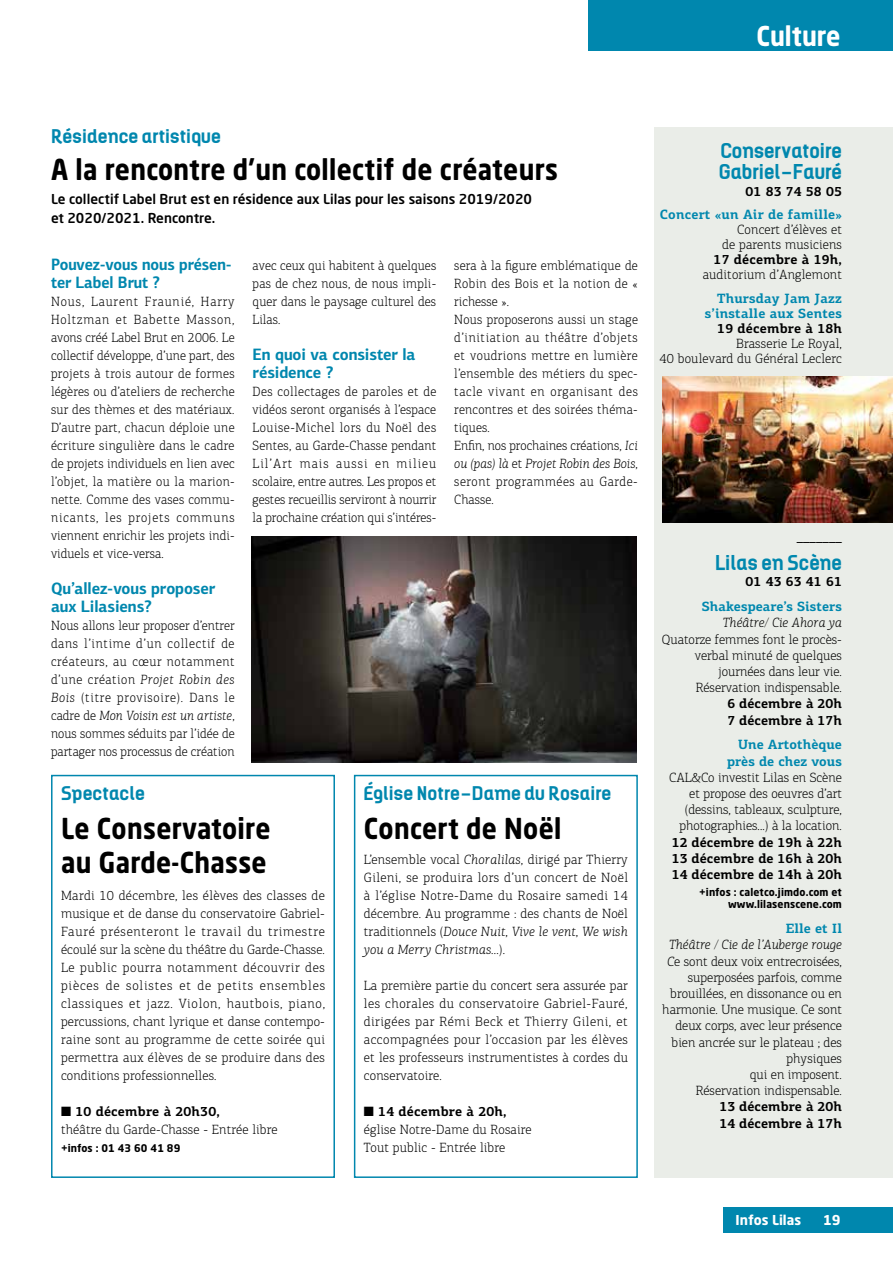
<style>
.page{position:relative;width:893px;height:1263px;background:#fff}
.page>*{position:absolute;margin:0;border:0;box-sizing:border-box;transform-origin:0 0}
.t1{font:700 28.5px/34.5px "Neo Sans Std";letter-spacing:.015em;color:#000;scale:.9 1}
.t2{font:700 27px "Neo Sans Std";color:#fff;scale:.9 1}
.t3{font:700 19.5px/21px "Kelson";letter-spacing:.005em;color:#0087ae}
.t4{font:700 18px "Kelson";letter-spacing:.01em;color:#0087ae}
.t5{font:700 16.5px/18px "PF Centro Sans Pro";letter-spacing:-.005em;color:#0087ae;scale:.94 1}
.t6{font:700 16.5px/18px "PF Centro Sans Pro";letter-spacing:-.005em;color:#0087ae;scale:.91 1}
.t7{font:300 13.5px/18px "PF Centro Slab Pro";letter-spacing:.01em;color:#000;text-align:right}
.t8{font:300 13.5px/18px "PF Centro Slab Pro";letter-spacing:.01em;color:#000;text-align:justify;scale:.95 1}
.t9{font:300 13.5px/18px "PF Centro Slab Pro";letter-spacing:.03em;color:#000;scale:.95 1}
.t10{font:700 13.5px/16.2px "PF Centro Slab Pro";letter-spacing:.005em;color:#000}
.t11{font:700 13.5px/15px "PF Centro Slab Pro";letter-spacing:.01em;color:#0087ae;text-align:right}
.t12{font:500 13.5px/19.5px "Neo Sans Std";color:#000}
.t13{font:italic 300 13.5px "PF Centro Slab Pro";letter-spacing:.005em;color:#000}
.t14{font:700 13.5px "Neo Sans Std";color:#fff}
.t15{font:700 13.5px "PF Centro Slab Pro";letter-spacing:.005em;color:#000;scale:.95 1}
.t16{font:700 10.5px/12.6px "Neo Sans Std";letter-spacing:.015em;color:#000;text-align:right}
.s1{font-style:italic}
.s2{font-weight:700}
</style>
<div class="page">
<div style="left:588px;top:0;width:305px;height:51px;background:#0087ae"></div>
<div style="left:723px;top:1208px;width:170px;height:25px;background:#0087ae"></div>
<div style="left:655px;top:128px;width:238px;height:1050px;background:#eaede8"></div>
<div style="left:51px;top:775px;width:284px;height:403px;border:2px solid #0087ae"></div>
<div style="left:354px;top:775px;width:284px;height:403px;border:2px solid #0087ae"></div>
<img style="left:251px;top:537px;width:385px;height:225px">
<img style="left:663px;top:376px;width:230px;height:146px">
<h2 class="t2" style="left:756px;top:18px;width:95px">Culture</h2>
<h3 class="t4" style="left:51px;top:123px;width:171px">Résidence artistique</h3>
<h1 class="t1" style="left:51px;top:151px;width:565px">A la rencontre d’un collectif de créateurs</h1>
<p class="t12" style="left:51px;top:188px;width:483px">Le collectif Label Brut est en résidence aux Lilas pour les saisons 2019/2020 et 2020/2021. Rencontre.</p>
<p class="t6" style="left:51px;top:255px;width:200px">Pouvez-vous nous présen&shy;ter Label Brut ?</p>
<p class="t8" style="left:51px;top:293px;width:195px">Nous, Laurent Fraunié, Harry Holtzman et Babette Masson, avons créé Label Brut en 2006. Le collectif développe, d’une part, des projets à trois autour de formes légères ou d’ateliers de recherche sur des thèmes et des matériaux.<br>D’autre part, chacun déploie une écriture singulière dans le cadre de projets individuels en lien avec l’objet, la matière ou la marion&shy;nette. Comme des vases commu&shy;nicants, les projets communs viennent enrichir les projets indi&shy;viduels et vice-versa.</p>
<p class="t5" style="left:51px;top:579px;width:176px">Qu’allez-vous proposer aux Lilasiens?</p>
<p class="t8" style="left:51px;top:617px;width:195px">Nous allons leur proposer d’entrer dans l’intime d’un collectif de créateurs, au cœur notamment d’une création <span class="s1">Projet Robin des Bois</span> (titre provisoire). Dans le cadre de <span class="s1">Mon Voisin est un artiste</span>, nous sommes séduits par l’idée de partager nos processus de création</p>
<p class="t9" style="left:454px;top:257px;width:195px">sera à la figure emblématique de<br>Robin des Bois et la notion de « richesse ».<br>Nous proposerons aussi un stage d’initiation au théâtre d’objets et voudrions mettre en lumière l’ensemble des métiers du spec&shy;tacle vivant en organisant des rencontres et des soirées théma&shy;tiques.<br>Enfin, nos prochaines créations, <span class="s1">Ici ou (pas) là</span> et <span class="s1">Projet Robin des Bois</span>, seront programmées au Garde-<br>Chasse.</p>
<p class="t8" style="left:253px;top:256px;width:195px">avec ceux qui habitent à quelques pas de chez nous, de nous impli&shy;quer dans le paysage culturel des Lilas.</p>
<p class="t5" style="left:253px;top:345px;width:175px">En quoi va consister la résidence ?</p>
<p class="t8" style="left:253px;top:383px;width:195px">Des collectages de paroles et de vidéos seront organisés à l’espace Louise-Michel lors du Noël des Sentes, au Garde-Chasse pendant Lil’Art mais aussi en milieu scolaire, entre autres. Les propos et gestes recueillis serviront à nourrir la prochaine création qui s’intéres-</p>
<h3 class="t4" style="left:61px;top:780px;width:85px">Spectacle</h3>
<h1 class="t1" style="left:61px;top:810px;width:234px">Le Conservatoire au Garde-Chasse</h1>
<p class="t7" style="left:61px;top:887px;width:266px;text-align:justify">Mardi 10 décembre, les élèves des classes de musique et de danse du conservatoire Gabriel-Fauré présenteront le travail du trimestre écoulé sur la scène du théâtre du Garde-Chasse.<br>Le public pourra notamment découvrir des pièces de solistes et de petits ensembles classiques et jazz. Violon, hautbois, piano, percussions, chant lyrique et danse contempo&shy;raine sont au programme de cette soirée qui permettra aux élèves de se produire dans des conditions professionnelles.</p>
<p class="t7" style="left:61px;top:1103px;width:218px;text-align:left">■ <span class="s2">10 décembre à 20h30,<br></span>théâtre du Garde-Chasse - Entrée libre</p>
<p class="t16" style="left:61px;top:1142px;width:121px">+infos : 01 43 60 41 89</p>
<h3 class="t4" style="left:364px;top:780px;width:249px">Église Notre-Dame du Rosaire</h3>
<h1 class="t1" style="left:364px;top:810px;width:221px">Concert de Noël</h1>
<p class="t7" style="left:364px;top:851px;width:266px;text-align:justify">L’ensemble vocal <span class="s1">Choralilas</span>, dirigé par Thierry Gileni, se produira lors d’un concert de Noël à l’église Notre-Dame du Rosaire samedi 14 décembre. Au programme : des chants de Noël traditionnels (<span class="s1">Douce Nuit</span>, <span class="s1">Vive le vent</span>, <span class="s1">We wish you a Merry Christmas.</span>..).</p>
<p class="t7" style="left:364px;top:976px;width:266px;text-align:justify">La première partie du concert sera assurée par les chorales du conservatoire Gabriel-Fauré, dirigées par Rémi Beck et Thierry Gileni, et accompagnées pour l’occasion par les élèves et les professeurs instrumentistes à cordes du conservatoire.</p>
<p class="t7" style="left:364px;top:1102px;width:169px;text-align:left">■ <span class="s2">14 décembre à 20h, </span>église Notre-Dame du Rosaire<br>Tout public - Entrée libre</p>
<h3 class="t3" style="left:719px;top:140px;width:124px">Conservatoire<br>Gabriel-Fauré</h3>
<p class="t10" style="left:745px;top:183px;width:98px">01 83 74 58 05</p>
<p class="t11" style="left:660px;top:207px;width:184px">Concert «un Air de famille»</p>
<p class="t7" style="left:722px;top:222px;width:121px;line-height:15px">Concert d’élèves et de parents musiciens</p>
<p class="t10" style="left:714px;top:251px;width:130px">17 décembre à 19h,</p>
<p class="t7" style="left:703px;top:266px;width:141px">auditorium d’Anglemont</p>
<p class="t11" style="left:705px;top:290px;width:139px">Thursday Jam Jazz s’installe aux Sentes</p>
<p class="t10" style="left:717px;top:320px;width:126px">19 décembre à 18h</p>
<p class="t7" style="left:660px;top:336px;width:184px;line-height:15px">Brasserie Le Royal,<br>40 boulevard du Général Leclerc</p>
<p class="t15" style="left:797px;top:528px;width:49px">_______</p>
<h3 class="t3" style="left:715px;top:551px;width:128px">Lilas en Scène</h3>
<p class="t10" style="left:745px;top:574px;width:98px">01 43 63 41 61</p>
<p class="t11" style="left:702px;top:599px;width:142px">Shakespeare’s Sisters</p>
<p class="t13" style="left:723px;top:615px;width:121px">Théâtre/ Cie Ahora ya</p>
<p class="t7" style="left:662px;top:631px;width:182px;line-height:16.2px">Quatorze femmes font le procès&shy;verbal minuté de quelques journées dans leur vie.<br>Réservation indispensable.</p>
<p class="t10" style="left:727px;top:695px;width:116px">6 décembre à 20h<br>7 décembre à 17h</p>
<p class="t11" style="left:727px;top:736px;width:116px;line-height:16.2px">Une Artothèque près de chez vous</p>
<p class="t7" style="left:669px;top:769px;width:174px;line-height:16.2px">CAL&amp;Co investit Lilas en Scène et propose des oeuvres d’art (dessins, tableaux, sculpture, photographies...) à la location.</p>
<p class="t10" style="left:672px;top:834px;width:172px;text-align:justify">12 décembre de 19h à 22h 13 décembre de 16h à 20h 14 décembre de 14h à 20h</p>
<p class="t16" style="left:699px;top:885px;width:144px">+infos : caletco.jimdo.com et www.lilasenscene.com</p>
<p class="t11" style="left:786px;top:921px;width:58px">Elle et Il</p>
<p class="t7" style="left:662px;top:937px;width:181px;line-height:16.2px"><span class="s1">Théâtre / Cie de l’Auberge rouge<br>C</span>e sont deux voix entrecroisées, superposées parfois, comme brouillées, en dissonance ou en harmonie. Une musique. Ce sont deux corps, avec leur présence bien ancrée sur le plateau ; des physiques<br>qui en imposent.<br>Réservation indispensable.</p>
<p class="t10" style="left:719px;top:1098px;width:124px">13 décembre à 20h<br>14 décembre à 17h</p>
<p class="t14" style="left:736px;top:1212px;width:67px">Infos Lilas</p>
<p class="t14" style="left:823px;top:1212px;width:19px">19</p>
</div>
